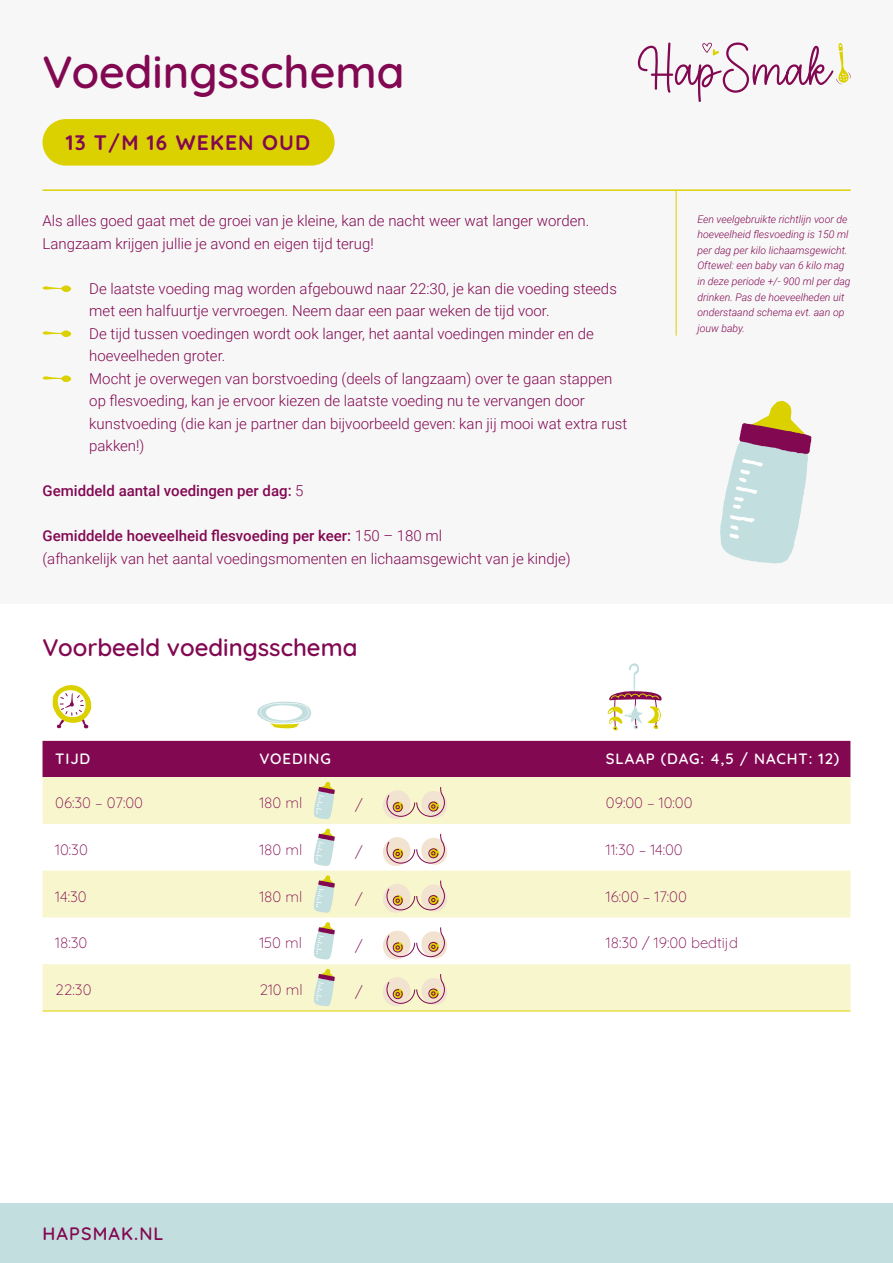
<style>
.page{position:relative;width:893px;height:1263px;background:#fff}
.page>*{position:absolute;margin:0;border:0;box-sizing:border-box;transform-origin:0 0}
.t1{font:600 45px "Quicksand";color:#820852}
.t2{font:600 24px "Quicksand";color:#820852}
.t3{font:700 21px "Quicksand";letter-spacing:.06em;color:#820852}
.t4{font:600 18px "Quicksand";letter-spacing:.06em;color:#820852}
.t5{font:300 15px/22.5px "Roboto";color:#820852}
.t6{font:300 15px "Quicksand";color:#820852}
.t7{font:600 15px "Quicksand";letter-spacing:.06em;color:#fff}
.t8{font:500 15px "Roboto";color:#820852}
.t9{font:italic 300 10.5px/15.6px "Roboto";color:#820852}
.s1{font-weight:300}
.s2{font-weight:500}
</style>
<div class="page">
<div style="left:0;top:0;width:893px;height:604px;background:#f7f7f7"></div>
<div style="left:0;top:1203px;width:893px;height:60px;background:#c2dede"></div>
<svg style="left:638px;top:42px;width:212px;height:60px"></svg>
<svg style="left:43px;top:285px;width:29px;height:7px"></svg>
<svg style="left:43px;top:330px;width:29px;height:7px"></svg>
<svg style="left:43px;top:375px;width:29px;height:7px"></svg>
<hr style="left:43px;top:190px;width:807px;height:1px;background:#dbd100">
<svg style="left:608px;top:663px;width:54px;height:67px"></svg>
<svg style="left:43px;top:821px;width:807px;height:190px"></svg>
<hr style="left:43px;top:1011px;width:204px;height:1px;background:#dbd100">
<hr style="left:247px;top:1011px;width:67px;height:1px;background:#dbd100">
<hr style="left:314px;top:1011px;width:279px;height:1px;background:#dbd100">
<hr style="left:593px;top:1011px;width:257px;height:1px;background:#dbd100">
<svg style="left:43px;top:741px;width:807px;height:80px;background:#c18994"></svg>
<svg style="left:314px;top:828px;width:21px;height:38px"></svg>
<svg style="left:381px;top:833px;width:68px;height:35px"></svg>
<svg style="left:314px;top:875px;width:21px;height:38px"></svg>
<svg style="left:381px;top:880px;width:68px;height:35px;background:#ebdabc"></svg>
<svg style="left:314px;top:922px;width:21px;height:37px"></svg>
<svg style="left:381px;top:927px;width:68px;height:34px"></svg>
<svg style="left:314px;top:969px;width:21px;height:37px"></svg>
<svg style="left:381px;top:973px;width:68px;height:35px;background:#ebdabc"></svg>
<svg style="left:53px;top:685px;width:38px;height:44px"></svg>
<svg style="left:257px;top:701px;width:54px;height:28px"></svg>
<div style="left:43px;top:119px;width:292px;height:47px;background:#dbd100;border-radius:23px"></div>
<hr style="left:676px;top:190px;width:1px;height:146px;background:#dbd100">
<svg style="left:720px;top:401px;width:92px;height:162px"></svg>
<h1 class="t1" style="left:43px;top:37px;width:363px">Voedingsschema</h1>
<h3 class="t3" style="left:66px;top:126px;width:246px">13 T/M 16 WEKEN OUD</h3>
<p class="t5" style="left:43px;top:209px;width:548px">Als alles goed gaat met de groei van je kleine, kan de nacht weer wat langer worden.<br>Langzaam krijgen jullie je avond en eigen tijd terug!</p>
<p class="t5" style="left:89px;top:276px;width:539px">De laatste voeding mag worden afgebouwd naar 22:30, je kan die voeding steeds met een halfuurtje vervroegen. Neem daar een paar weken de tijd voor.<br>De tijd tussen voedingen wordt ook langer, het aantal voedingen minder en de hoeveelheden groter.<br>Mocht je overwegen van borstvoeding (deels of langzaam) over te gaan stappen op flesvoeding, kan je ervoor kiezen de laatste voeding nu te vervangen door kunstvoeding (die kan je partner dan bijvoorbeeld geven: kan jij mooi wat extra rust pakken!)</p>
<p class="t8" style="left:43px;top:480px;width:263px">Gemiddeld aantal voedingen per dag: <span class="s1">5</span></p>
<p class="t5" style="left:43px;top:524px;width:530px"><span class="s2">Gemiddelde hoeveelheid flesvoeding per keer:</span> 150 – 180 ml<br>(afhankelijk van het aantal voedingsmomenten en lichaamsgewicht van je kindje)</p>
<h2 class="t2" style="left:43px;top:628px;width:316px">Voorbeeld voedingsschema</h2>
<p class="t9" style="left:697px;top:211px;width:155px">Een veelgebruikte richtlijn voor de hoeveelheid flesvoeding is 150 ml per dag per kilo lichaamsgewicht.<br>Oftewel: een baby van 6 kilo mag in deze periode +/- 900 ml per dag drinken. Pas de hoeveelheden uit onderstaand schema evt. aan op jouw baby.</p>
<p class="t7" style="left:55px;top:747px;width:37px">TIJD</p>
<p class="t7" style="left:259px;top:747px;width:73px">VOEDING</p>
<p class="t7" style="left:606px;top:747px;width:235px">SLAAP (DAG: 4,5 / NACHT: 12)</p>
<p class="t6" style="left:55px;top:791px;width:89px">06:30 – 07:00</p>
<p class="t6" style="left:259px;top:791px;width:44px">180 ml</p>
<p class="t6" style="left:355px;top:793px;width:9px">/</p>
<p class="t6" style="left:606px;top:791px;width:88px">09:00 – 10:00</p>
<p class="t6" style="left:55px;top:838px;width:34px">10:30</p>
<p class="t6" style="left:259px;top:838px;width:44px">180 ml</p>
<p class="t6" style="left:355px;top:840px;width:9px">/</p>
<p class="t6" style="left:606px;top:838px;width:78px">11:30 – 14:00</p>
<p class="t6" style="left:55px;top:885px;width:33px">14:30</p>
<p class="t6" style="left:259px;top:885px;width:44px">180 ml</p>
<p class="t6" style="left:355px;top:887px;width:9px">/</p>
<p class="t6" style="left:606px;top:885px;width:82px">16:00 – 17:00</p>
<p class="t6" style="left:55px;top:931px;width:34px">18:30</p>
<p class="t6" style="left:259px;top:931px;width:44px">150 ml</p>
<p class="t6" style="left:355px;top:933px;width:9px">/</p>
<p class="t6" style="left:606px;top:931px;width:133px">18:30 / 19:00 bedtijd</p>
<p class="t6" style="left:55px;top:978px;width:38px">22:30</p>
<p class="t6" style="left:259px;top:978px;width:45px">210 ml</p>
<p class="t6" style="left:355px;top:980px;width:9px">/</p>
<p class="t4" style="left:43px;top:1220px;width:123px">HAPSMAK.NL</p>
</div>
